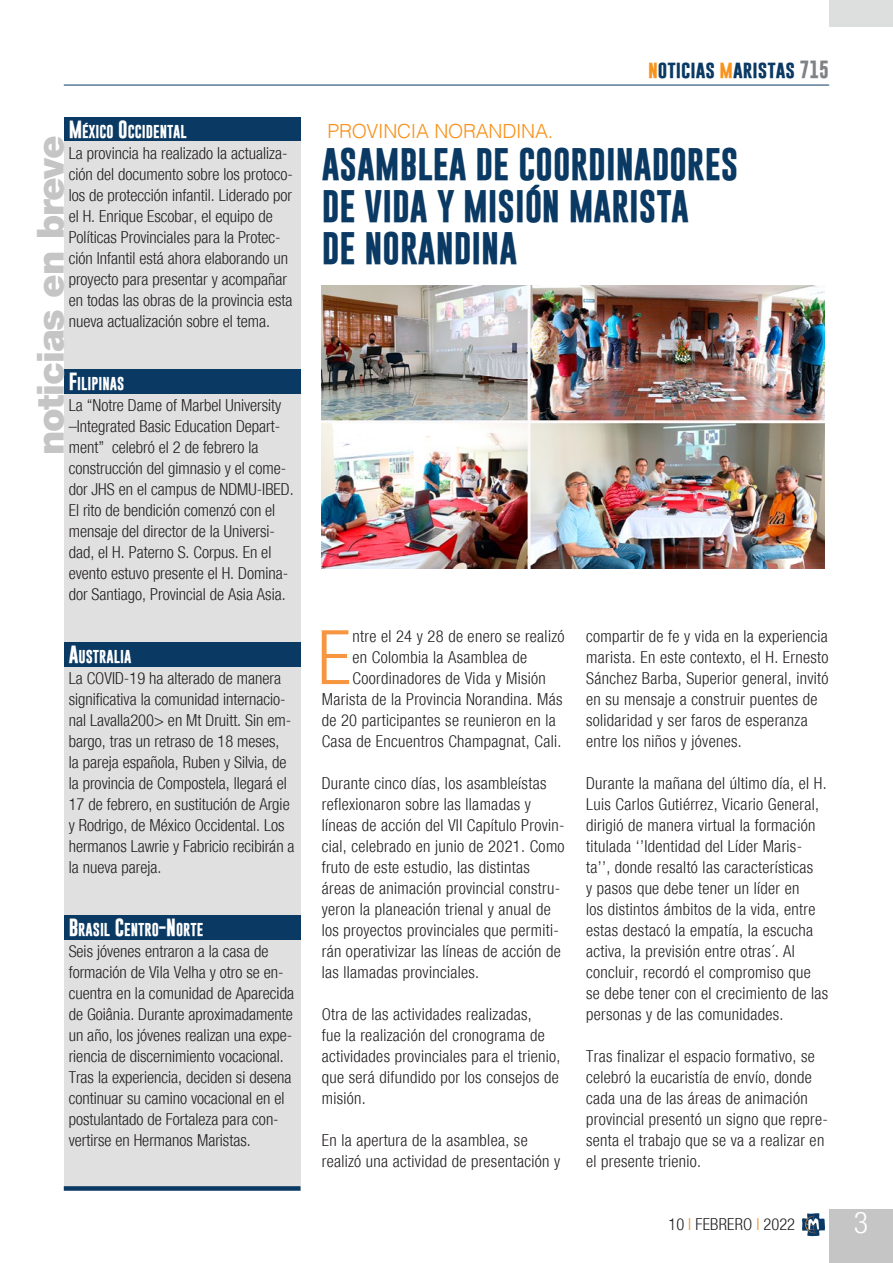
<style>
.page{position:relative;width:893px;height:1263px;background:#fff}
.page>*{position:absolute;margin:0;border:0;box-sizing:border-box;transform-origin:0 0}
.Testo_sinEspacio{font:300 condensed 75.3px "Helvetica Neue";color:#f79641}
.Titolo{font:900 37.5px "Helvetica Neue";letter-spacing:-.03em;color:#c4c5c4}
.Titolo-2{font:700 33px "Gobold";color:#0a3963}
.t1{font:300 condensed 30px "Helvetica Neue";color:#fff}
.sommario{font:300 19.5px "Helvetica";letter-spacing:-.015em;color:#f7931d}
.t2{font:700 18px "Gobold";color:#0a3963}
.Testo_sinEspacio-2{font:300 condensed 16.5px/21px "Helvetica Neue";letter-spacing:.02em;color:#231f20}
.Testo_normal{font:300 condensed 16.5px/21px "Helvetica Neue";color:#231f20}
.Testo_sinEspacio-3{font:700 13.5px "Gobold";color:#fff}
.s1{font-size:18px}
.s2{color:#f7931d}
.s3{color:#808285}
</style>
<div class="page">
<div style="left:829px;top:1209px;width:64px;height:54px;background:#c4c5c4"></div>
<hr style="left:64px;top:85px;width:765px;height:1px;background:#0a3963">
<svg style="left:802px;top:1213px;width:23px;height:23px"></svg>
<div style="left:829px;top:0;width:64px;height:27px;background:#dddede"></div>
<img style="left:322px;top:286px;width:503px;height:282px">
<div style="left:64px;top:128px;width:237px;height:1063px;background:#dfe0df"></div>
<div style="left:64px;top:369px;width:236px;height:24px;background:#0a3963"></div>
<div style="left:64px;top:642px;width:236px;height:24px;background:#0a3963"></div>
<div style="left:64px;top:915px;width:236px;height:24px;background:#0a3963"></div>
<div style="left:64px;top:117px;width:236px;height:24px;background:#0a3963"></div>
<div style="left:64px;top:1186px;width:236px;height:5px;background:#0a3963"></div>
<p class="Testo_sinEspacio-3" style="left:69px;top:123px;width:119px"><span class="s1">M</span>ÉXICO <span class="s1">O</span>CCIDENTAL</p>
<p class="Testo_normal" style="left:69px;top:143px;width:226px">La provincia ha realizado la actualiza&shy;ción del documento sobre los protoco&shy;los de protección infantil. Liderado por el H. Enrique Escobar, el equipo de Políticas Provinciales para la Protec&shy;ción Infantil está ahora elaborando un proyecto para presentar y acompañar en todas las obras de la provincia esta nueva actualización sobre el tema.</p>
<p class="Titolo" style="left:28px;top:455px;width:321px;rotate:-90deg">noticias en breve</p>
<p class="Testo_sinEspacio-3" style="left:69px;top:375px;width:57px"><span class="s1">F</span>ILIPINAS</p>
<p class="Testo_normal" style="left:69px;top:395px;width:227px">La “Notre Dame of Marbel University –Integrated Basic Education Depart&shy;ment” celebró el 2 de febrero la construcción del gimnasio y el come&shy;dor JHS en el campus de NDMU-IBED.<br>El rito de bendición comenzó con el mensaje del director de la Universi&shy;dad, el H. Paterno S. Corpus. En el evento estuvo presente el H. Domina&shy;dor Santiago, Provincial de Asia Asia.</p>
<p class="Testo_sinEspacio-3" style="left:69px;top:648px;width:64px"><span class="s1">A</span>USTRALIA</p>
<p class="Testo_normal" style="left:69px;top:668px;width:227px">La COVID-19 ha alterado de manera significativa la comunidad internacio&shy;nal Lavalla200&gt; en Mt Druitt. Sin em&shy;bargo, tras un retraso de 18 meses,<br>la pareja española, Ruben y Silvia, de la provincia de Compostela, llegará el 17 de febrero, en sustitución de Argie y Rodrigo, de México Occidental. Los hermanos Lawrie y Fabricio recibirán a la nueva pareja.</p>
<p class="Testo_sinEspacio-3" style="left:69px;top:921px;width:136px"><span class="s1">B</span>RASIL <span class="s1">C</span>ENTRO<span class="s1">-N</span> ORTE</p>
<p class="Testo_normal" style="left:69px;top:941px;width:227px">Seis jóvenes entraron a la casa de formación de Vila Velha y otro se en&shy;cuentra en la comunidad de Aparecida de Goiânia. Durante aproximadamente un año, los jóvenes realizan una expe&shy;riencia de discernimiento vocacional.<br>Tras la experiencia, deciden si desena continuar su camino vocacional en el postulantado de Fortaleza para con&shy;vertirse en Hermanos Maristas.</p>
<p class="t2" style="left:648px;top:57px;width:183px"><span class="s2">n</span>oticias <span class="s2">m</span>aristas <span class="s3">715</span></p>
<p class="sommario" style="left:327px;top:114px;width:227px">PROVINCIA NORANDINA.</p>
<p class="Titolo-2" style="left:322px;top:143px;width:418px">ASAMBLEA DE COORDINADORES</p>
<p class="Titolo-2" style="left:322px;top:185px;width:369px">DE VIDA Y MISIÓN MARISTA</p>
<p class="Titolo-2" style="left:322px;top:227px;width:197px">DE NORANDINA</p>
<p class="Testo_sinEspacio" style="left:318px;top:614px;width:35px">E</p>
<p class="Testo_sinEspacio-2" style="left:352px;top:626px;width:214px">ntre el 24 y 28 de enero se realizó</p>
<p class="Testo_sinEspacio-2" style="left:352px;top:647px;width:176px">en Colombia la Asamblea de</p>
<p class="Testo_sinEspacio-2" style="left:352px;top:668px;width:195px">Coordinadores de Vida y Misión</p>
<p class="Testo_sinEspacio-2" style="left:322px;top:689px;width:242px">Marista de la Provincia Norandina. Más</p>
<p class="Testo_sinEspacio-2" style="left:322px;top:710px;width:236px">de 20 participantes se reunieron en la</p>
<p class="Testo_sinEspacio-2" style="left:322px;top:731px;width:241px">Casa de Encuentros Champagnat, Cali.</p>
<p class="Testo_sinEspacio-2" style="left:322px;top:773px;width:244px">Durante cinco días, los asambleístas reflexionaron sobre las llamadas y líneas de acción del VII Capítulo Provin&shy;cial, celebrado en junio de 2021. Como fruto de este estudio, las distintas áreas de animación provincial constru&shy;yeron la planeación trienal y anual de los proyectos provinciales que permiti&shy;rán operativizar las líneas de acción de las llamadas provinciales.</p>
<p class="Testo_sinEspacio-2" style="left:322px;top:1004px;width:240px">Otra de las actividades realizadas,<br>fue la realización del cronograma de actividades provinciales para el trienio, que será difundido por los consejos de misión.</p>
<p class="Testo_sinEspacio-2" style="left:322px;top:1130px;width:240px">En la apertura de la asamblea, se realizó una actividad de presentación y</p>
<p class="Testo_sinEspacio-2" style="left:586px;top:626px;width:244px">compartir de fe y vida en la experiencia marista. En este contexto, el H. Ernesto Sánchez Barba, Superior general, invitó en su mensaje a construir puentes de solidaridad y ser faros de esperanza entre los niños y jóvenes.</p>
<p class="Testo_sinEspacio-2" style="left:586px;top:773px;width:244px">Durante la mañana del último día, el H.<br>Luis Carlos Gutiérrez, Vicario General, dirigió de manera virtual la formación titulada ‘’Identidad del Líder Maris&shy;ta’’, donde resaltó las características<br>y pasos que debe tener un líder en<br>los distintos ámbitos de la vida, entre estas destacó la empatía, la escucha activa, la previsión entre otras´. Al concluir, recordó el compromiso que se debe tener con el crecimiento de las personas y de las comunidades.</p>
<p class="Testo_sinEspacio-2" style="left:586px;top:1046px;width:243px">Tras finalizar el espacio formativo, se celebró la eucaristía de envío, donde cada una de las áreas de animación provincial presentó un signo que repre&shy;senta el trabajo que se va a realizar en el presente trienio.</p>
<p class="Testo_sinEspacio-2" style="left:668px;top:1214px;width:128px">10 <span class="s2">I</span> FEBRERO <span class="s2">I</span> 2022</p>
<h3 class="t1" style="left:854px;top:1205px;width:16px">3</h3>
</div>
